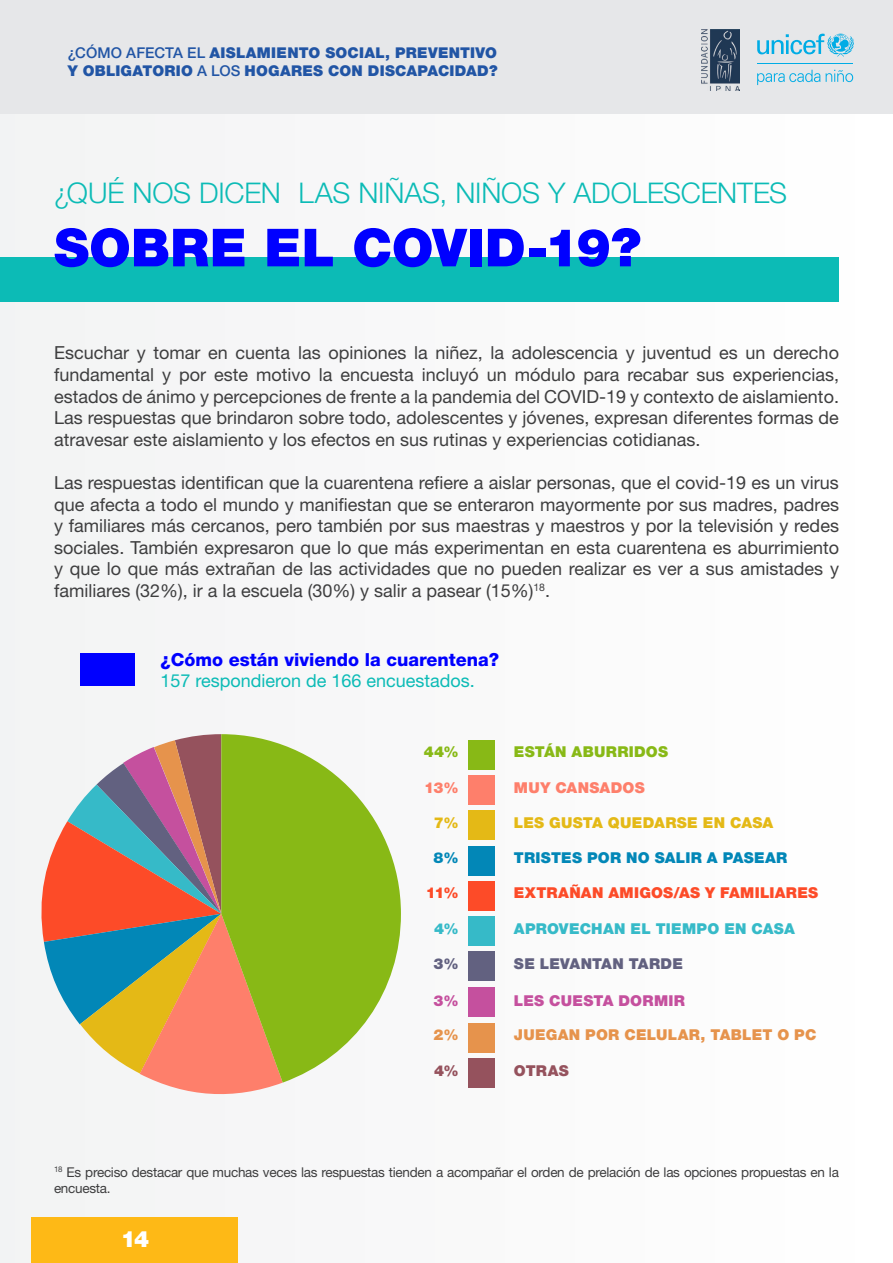
<style>
.page{position:relative;width:893px;height:1263px;background:#fff}
.page>*{position:absolute;margin:0;border:0;box-sizing:border-box;transform-origin:0 0}
.t1{font:900 52.5px "Helvetica Neue LT Std";letter-spacing:.005em;color:#00f}
.t2{font:300 28.5px "Helvetica Neue LT Std";letter-spacing:-.005em;color:#0cbbb6}
.t3{font:900 22.5px "Helvetica Neue LT Std";color:#fff}
.t4{font:18px/21.6px "Helvetica Neue LT Std";color:#3e3e3f;text-align:justify}
.t5{font:18px "Helvetica Neue LT Std";color:#0cbbb6}
.t6{font:800 18px "Helvetica Neue LT Std";color:#00f}
.t7{font:900 15px "Helvetica Neue LT Std";letter-spacing:.02em;color:#fd4b28}
.t8{font:900 15px "Helvetica Neue LT Std";letter-spacing:.02em;color:#e6934c}
.t9{font:900 15px "Helvetica Neue LT Std";letter-spacing:.015em;color:#36bac8}
.t10{font:900 15px "Helvetica Neue LT Std";letter-spacing:.015em;color:#0287b7}
.t11{font:900 15px "Helvetica Neue LT Std";letter-spacing:.015em;color:#e4b916}
.t12{font:900 15px "Helvetica Neue LT Std";letter-spacing:.02em;color:#88b916}
.t13{font:900 15px "Helvetica Neue LT Std";letter-spacing:.02em;color:#c5509e}
.t14{font:900 15px "Helvetica Neue LT Std";letter-spacing:.015em;color:#626180}
.t15{font:900 15px "Helvetica Neue LT Std";letter-spacing:.015em;color:#fe7f6b}
.t16{font:900 15px "Helvetica Neue LT Std";letter-spacing:.005em;color:#95525d}
.t17{font:900 14.85px/17.9px "Helvetica Neue LT Std";letter-spacing:.02em;color:#2155a5}
.t18{font:13.5px/16.2px "Helvetica Neue LT Std";letter-spacing:-.02em;color:#3e3e3f}
.s1{font-weight:500}
</style>
<div class="page">
<div style="left:0;top:113px;width:893px;height:1150px;background:#fafafa"></div>
<hr style="left:892px;top:113px;width:1px;height:1150px;background:#fff">
<div style="left:32px;top:1218px;width:206px;height:45px;background:#feb916"></div>
<div style="left:0;top:0;width:893px;height:113px;background:#e6e7e9"></div>
<img style="left:702px;top:30px;width:37px;height:61px">
<svg style="left:757px;top:34px;width:97px;height:23px"></svg>
<hr style="left:757px;top:63px;width:96px;height:1px;background:#00ace5">
<svg style="left:757px;top:70px;width:96px;height:15px"></svg>
<div style="left:0;top:257px;width:839px;height:45px;background:#0cbbb6"></div>
<div style="left:81px;top:653px;width:54px;height:32px;background:#00f"></div>
<div style="left:468px;top:740px;width:27px;height:30px;background:#88b916"></div>
<div style="left:468px;top:916px;width:27px;height:30px;background:#36bac8"></div>
<div style="left:468px;top:811px;width:27px;height:29px;background:#e4b916"></div>
<div style="left:468px;top:987px;width:27px;height:29px;background:#c5509e"></div>
<div style="left:468px;top:881px;width:27px;height:29px;background:#fd4b28"></div>
<div style="left:468px;top:1023px;width:27px;height:30px;background:#e6934c"></div>
<div style="left:468px;top:1058px;width:27px;height:30px;background:#95525d"></div>
<div style="left:468px;top:775px;width:27px;height:30px;background:#fe7f6b"></div>
<div style="left:468px;top:952px;width:27px;height:29px;background:#626180"></div>
<div style="left:468px;top:846px;width:27px;height:29px;background:#0287b7"></div>
<svg style="left:41px;top:734px;width:242px;height:361px"></svg>
<svg style="left:221px;top:734px;width:180px;height:348px;fill:#88b916"></svg>
<p class="t17" style="left:68px;top:44px;width:431px"><span class="s1">¿CÓMO AFECTA EL</span> AISLAMIENTO SOCIAL, PREVENTIVO<br>Y OBLIGATORIO <span class="s1">A LOS</span> HOGARES CON DISCAPACIDAD?</p>
<p class="t2" style="left:54px;top:176px;width:735px">¿QUÉ NOS DICEN LAS NIÑAS, NIÑOS Y ADOLESCENTES</p>
<p class="t1" style="left:54px;top:216px;width:589px">SOBRE EL COVID-19?</p>
<p class="t4" style="left:54px;top:342px;width:786px">Escuchar y tomar en cuenta las opiniones la niñez, la adolescencia y juventud es un derecho fundamental y por este motivo la encuesta incluyó un módulo para recabar sus experiencias, estados de ánimo y percepciones de frente a la pandemia del COVID-19 y contexto de aislamiento.<br>Las respuestas que brindaron sobre todo, adolescentes y jóvenes, expresan diferentes formas de atravesar este aislamiento y los efectos en sus rutinas y experiencias cotidianas.</p>
<p class="t4" style="left:54px;top:472px;width:786px">Las respuestas identifican que la cuarentena refiere a aislar personas, que el covid-19 es un virus que afecta a todo el mundo y manifiestan que se enteraron mayormente por sus madres, padres y familiares más cercanos, pero también por sus maestras y maestros y por la televisión y redes sociales. También expresaron que lo que más experimentan en esta cuarentena es aburrimiento y que lo que más extrañan de las actividades que no pueden realizar es ver a sus amistades y familiares (32%), ir a la escuela (30%) y salir a pasear (15%)<sup>18</sup>.</p>
<p class="t6" style="left:160px;top:649px;width:340px">¿Cómo están viviendo la cuarentena?</p>
<p class="t5" style="left:160px;top:670px;width:316px">157 respondieron de 166 encuestados.</p>
<p class="t12" style="left:424px;top:743px;width:36px">44%</p>
<p class="t12" style="left:514px;top:743px;width:156px">ESTÁN ABURRIDOS</p>
<p class="t15" style="left:424px;top:779px;width:36px">13%</p>
<p class="t15" style="left:514px;top:779px;width:132px">MUY CANSADOS</p>
<p class="t11" style="left:434px;top:813px;width:26px">7%</p>
<p class="t11" style="left:514px;top:813px;width:261px">LES GUSTA QUEDARSE EN CASA</p>
<p class="t10" style="left:434px;top:849px;width:27px">8%</p>
<p class="t10" style="left:514px;top:849px;width:275px">TRISTES POR NO SALIR A PASEAR</p>
<p class="t7" style="left:426px;top:884px;width:34px">11%</p>
<p class="t7" style="left:514px;top:884px;width:306px">EXTRAÑAN AMIGOS/AS Y FAMILIARES</p>
<p class="t9" style="left:434px;top:919px;width:26px">4%</p>
<p class="t9" style="left:514px;top:919px;width:282px">APROVECHAN EL TIEMPO EN CASA</p>
<p class="t14" style="left:434px;top:955px;width:27px">3%</p>
<p class="t14" style="left:514px;top:955px;width:171px">SE LEVANTAN TARDE</p>
<p class="t13" style="left:434px;top:991px;width:27px">3%</p>
<p class="t13" style="left:514px;top:991px;width:173px">LES CUESTA DORMIR</p>
<p class="t8" style="left:433px;top:1026px;width:27px">2%</p>
<p class="t8" style="left:514px;top:1026px;width:304px">JUEGAN POR CELULAR, TABLET O PC</p>
<p class="t16" style="left:434px;top:1061px;width:26px">4%</p>
<p class="t16" style="left:514px;top:1061px;width:56px">OTRAS</p>
<p class="t18" style="left:54px;top:1163px;width:786px"><sup>18</sup> Es preciso destacar que muchas veces las respuestas tienden a acompañar el orden de prelación de las opciones propuestas en la encuesta.</p>
<p class="t3" style="left:121px;top:1225px;width:30px">14</p>
</div>
